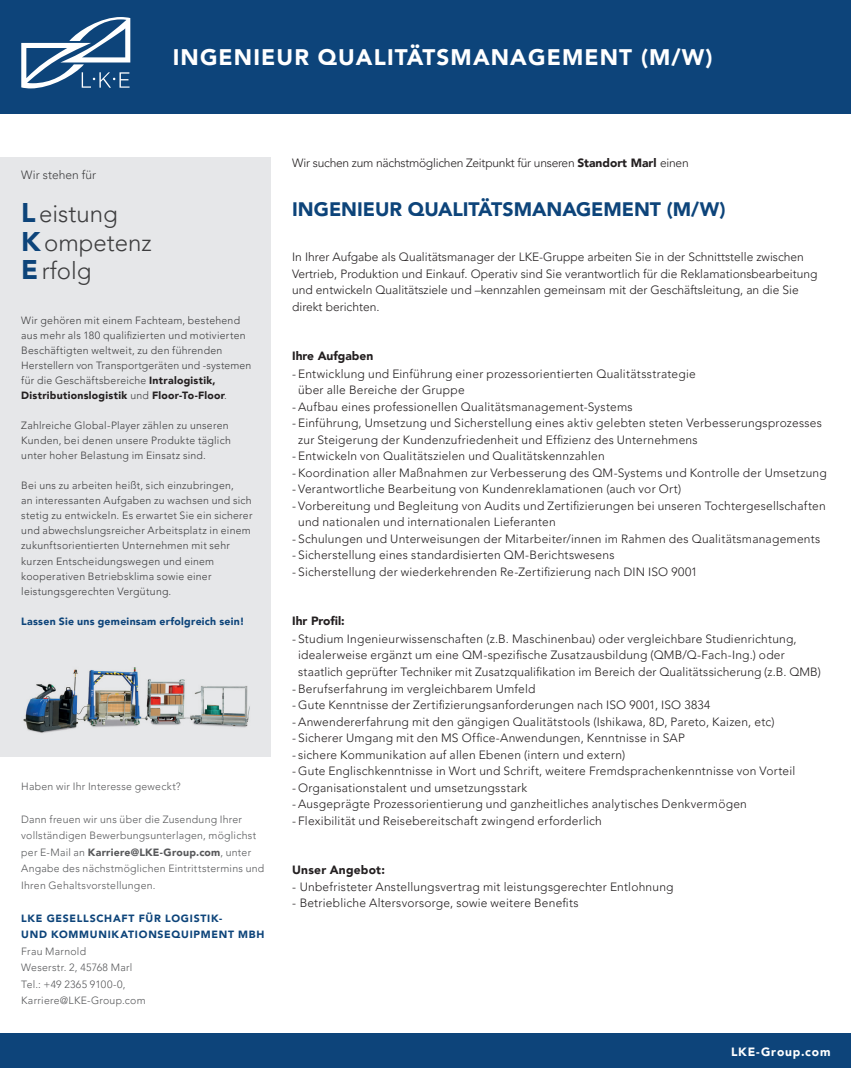
<style>
.page{position:relative;width:851px;height:1068px;background:#fff}
.page>*{position:absolute;margin:0;border:0;box-sizing:border-box;transform-origin:0 0}
.t1{font:300 24px/28.5px "Avenir LT Pro";color:#3e3e3f}
.t2{font:900 22.5px "Avenir LT Pro";letter-spacing:.05em;color:#fff}
.t3{font:900 19.5px "Avenir LT Pro";letter-spacing:-.005em;color:#0d447a}
.t4{font:300 12px/16.5px "Avenir LT Pro";letter-spacing:.015em;color:#231f20}
.t5{font:300 12px "Avenir LT Pro";letter-spacing:-.02em;color:#231f20}
.t6{font:900 12px "Avenir LT Pro";color:#231f20}
.t7{font:900 12px "Avenir LT Pro";letter-spacing:.07em;color:#fff}
.t8{font:900 12px "Avenir LT Pro";letter-spacing:.02em;color:#231f20}
.t9{font:300 12px "Avenir LT Pro";color:#3e3e3f}
.t10{font:300 10.5px/15px "Avenir LT Pro";letter-spacing:.025em;color:#3e3e3f}
.t11{font:300 10.5px/16.5px "Avenir LT Pro";letter-spacing:.025em;color:#57585a}
.t12{font:900 10.5px/16.5px "Avenir LT Pro";letter-spacing:.065em;color:#0d447a}
.t13{font:900 10.5px "Avenir LT Pro";letter-spacing:.025em;color:#0d447a}
.s1{font-weight:900;font-size:27px;color:#0d447a}
.s2{font-weight:900;color:#231f20}
.s3{font-weight:900}
</style>
<div class="page">
<div style="left:0;top:157px;width:271px;height:600px;background:#e6e7e9"></div>
<div style="left:0;top:0;width:850px;height:113px;background:#0d447a"></div>
<div style="left:0;top:1033px;width:850px;height:34px;background:#0d447a"></div>
<svg style="left:21px;top:17px;width:109px;height:71px"></svg>
<img style="left:23px;top:667px;width:227px;height:66px">
<h2 class="t2" style="left:173px;top:44px;width:541px">INGENIEUR QUALITÄTSMANAGEMENT (M/W)</h2>
<p class="t9" style="left:21px;top:168px;width:76px">Wir stehen für</p>
<h1 class="t1" style="left:21px;top:200px;width:132px"><span class="s1">L</span> eistung<br><span class="s1">K</span>ompetenz<br><span class="s1">E</span>rfolg</h1>
<p class="t10" style="left:21px;top:313px;width:232px">Wir gehören mit einem Fachteam, bestehend aus mehr als 180 qualifizierten und motivierten Beschäftigten weltweit, zu den führenden Herstellern von Transportgeräten und -systemen für die Geschäftsbereiche <span class="s2">Intralogistik, Distributionslogistik</span> und <span class="s2">Floor-To-Floor</span>.</p>
<p class="t10" style="left:21px;top:418px;width:211px">Zahlreiche Global-Player zählen zu unseren<br>Kunden, bei denen unsere Produkte täglich unter hoher Belastung im Einsatz sind.</p>
<p class="t10" style="left:21px;top:478px;width:233px">Bei uns zu arbeiten heißt, sich einzubringen,<br>an interessanten Aufgaben zu wachsen und sich stetig zu entwickeln. Es erwartet Sie ein sicherer und abwechslungsreicher Arbeitsplatz in einem zukunftsorientierten Unternehmen mit sehr kurzen Entscheidungswegen und einem kooperativen Betriebsklima sowie einer leistungsgerechten Vergütung.</p>
<p class="t13" style="left:21px;top:614px;width:225px">Lassen Sie uns gemeinsam erfolgreich sein!</p>
<p class="t11" style="left:21px;top:777px;width:161px">Haben wir Ihr Interesse geweckt?</p>
<p class="t11" style="left:21px;top:810px;width:244px">Dann freuen wir uns über die Zusendung Ihrer vollständigen Bewerbungsunterlagen, möglichst per E-Mail an <span class="s3">Karriere@LKE-Group.com</span>, unter Angabe des nächstmöglichen Eintrittstermins und Ihren Gehaltsvorstellungen.</p>
<p class="t12" style="left:21px;top:909px;width:245px">LKE GESELLSCHAFT FÜR LOGISTIK-<br>UND KOMMUNIKATIONSEQUIPMENT MBH</p>
<p class="t11" style="left:21px;top:942px;width:126px">Frau Marnold<br>Weserstr. 2, 45768 Marl<br>Tel.: +49 2365 9100-0,<br>Karriere@LKE-Group.com</p>
<p class="t5" style="left:292px;top:155px;width:398px">Wir suchen zum nächstmöglichen Zeitpunkt für unseren <span class="s3">Standort Marl</span> einen</p>
<h3 class="t3" style="left:292px;top:197px;width:435px">INGENIEUR QUALITÄTSMANAGEMENT (M/W)</h3>
<p class="t4" style="left:292px;top:249px;width:526px">In Ihrer Aufgabe als Qualitätsmanager der LKE-Gruppe arbeiten Sie in der Schnittstelle zwischen Vertrieb, Produktion und Einkauf. Operativ sind Sie verantwortlich für die Reklamationsbearbeitung und entwickeln Qualitätsziele und –kennzahlen gemeinsam mit der Geschäftsleitung, an die Sie direkt berichten.</p>
<p class="t6" style="left:292px;top:348px;width:83px">Ihre Aufgaben</p>
<p class="t4" style="left:298px;top:365px;width:399px;text-indent:-6px">- Entwicklung und Einführung einer prozessorientierten Qualitätsstrategie über alle Bereiche der Gruppe</p>
<p class="t4" style="left:292px;top:398px;width:342px">- Aufbau eines professionellen Qualitätsmanagement-Systems</p>
<p class="t4" style="left:298px;top:415px;width:525px;text-indent:-6px">- Einführung, Umsetzung und Sicherstellung eines aktiv gelebten steten Verbesserungsprozesses zur Steigerung der Kundenzufriedenheit und Effizienz des Unternehmens</p>
<p class="t4" style="left:292px;top:448px;width:314px">- Entwickeln von Qualitätszielen und Qualitätskennzahlen</p>
<p class="t4" style="left:292px;top:464px;width:536px">- Koordination aller Maßnahmen zur Verbesserung des QM-Systems und Kontrolle der Umsetzung</p>
<p class="t4" style="left:292px;top:481px;width:390px">- Verantwortliche Bearbeitung von Kundenreklamationen (auch vor Ort)</p>
<p class="t4" style="left:298px;top:497px;width:529px;text-indent:-6px">- Vorbereitung und Begleitung von Audits und Zertifizierungen bei unseren Tochtergesellschaften und nationalen und internationalen Lieferanten</p>
<p class="t4" style="left:292px;top:530px;width:529px">- Schulungen und Unterweisungen der Mitarbeiter/innen im Rahmen des Qualitätsmanagements</p>
<p class="t4" style="left:292px;top:547px;width:324px">- Sicherstellung eines standardisierten QM-Berichtswesens</p>
<p class="t4" style="left:292px;top:563px;width:407px">- Sicherstellung der wiederkehrenden Re-Zertifizierung nach DIN ISO 9001</p>
<p class="t6" style="left:292px;top:614px;width:54px">Ihr Profil:</p>
<p class="t4" style="left:298px;top:630px;width:524px;text-indent:-6px">- Studium Ingenieurwissenschaften (z.B. Maschinenbau) oder vergleichbare Studienrichtung, idealerweise ergänzt um eine QM-spezifische Zusatzausbildung (QMB/Q-Fach-Ing.) oder staatlich geprüfter Techniker mit Zusatzqualifikation im Bereich der Qualitätssicherung (z.B. QMB)</p>
<p class="t4" style="left:292px;top:680px;width:245px">- Berufserfahrung im vergleichbarem Umfeld</p>
<p class="t4" style="left:292px;top:696px;width:420px">- Gute Kenntnisse der Zertifizierungsanforderungen nach ISO 9001, ISO 3834</p>
<p class="t4" style="left:292px;top:713px;width:483px">- Anwendererfahrung mit den gängigen Qualitätstools (Ishikawa, 8D, Pareto, Kaizen, etc)</p>
<p class="t4" style="left:292px;top:729px;width:394px">- Sicherer Umgang mit den MS Office-Anwendungen, Kenntnisse in SAP</p>
<p class="t4" style="left:292px;top:746px;width:334px">- sichere Kommunikation auf allen Ebenen (intern und extern)</p>
<p class="t4" style="left:292px;top:762px;width:504px">- Gute Englischkenntnisse in Wort und Schrift, weitere Fremdsprachenkenntnisse von Vorteil</p>
<p class="t4" style="left:292px;top:779px;width:236px">- Organisationstalent und umsetzungsstark</p>
<p class="t4" style="left:292px;top:795px;width:456px">- Ausgeprägte Prozessorientierung und ganzheitliches analytisches Denkvermögen</p>
<p class="t4" style="left:292px;top:812px;width:311px">- Flexibilität und Reisebereitschaft zwingend erforderlich</p>
<p class="t8" style="left:292px;top:862px;width:94px">Unser Angebot:</p>
<p class="t4" style="left:292px;top:878px;width:383px">- Unbefristeter Anstellungsvertrag mit leistungsgerechter Entlohnung</p>
<p class="t4" style="left:292px;top:894px;width:288px">- Betriebliche Altersvorsorge, sowie weitere Benefits</p>
<p class="t7" style="left:731px;top:1043px;width:101px">LKE-Group.com</p>
</div>
